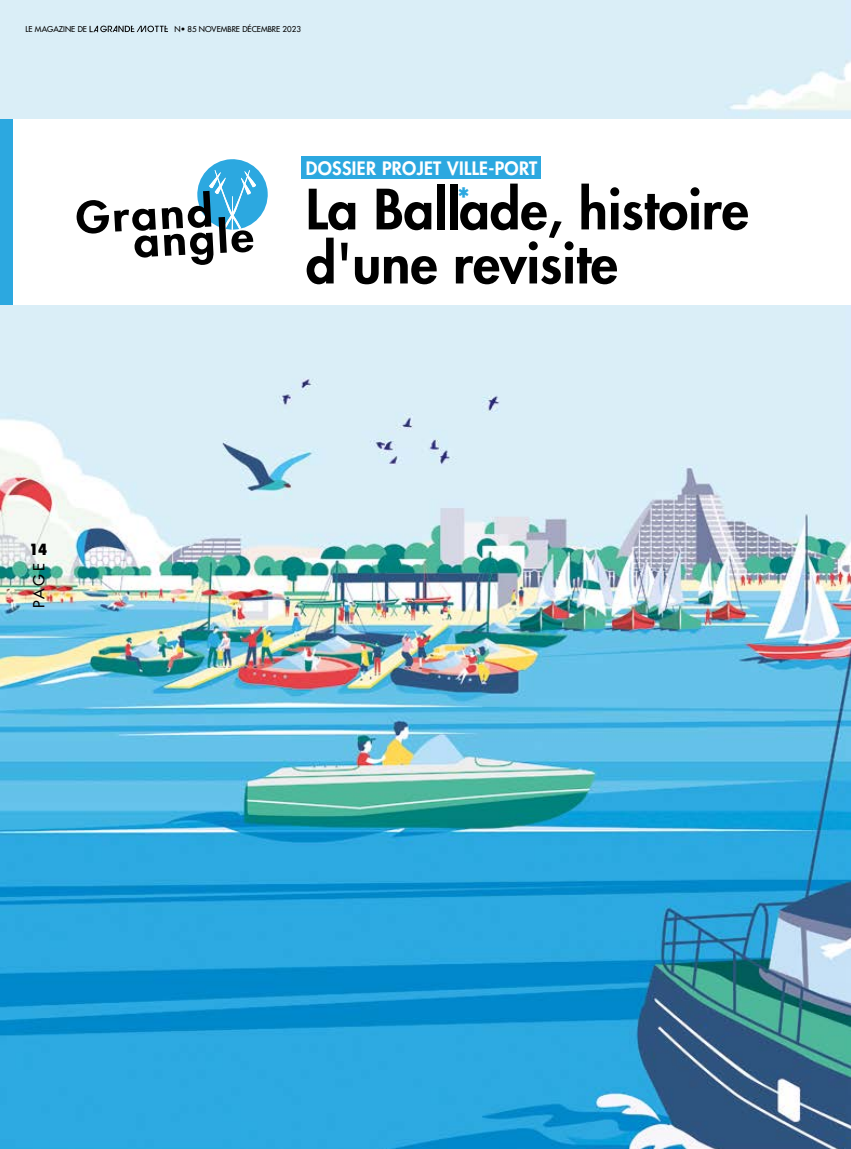
<style>
.page{position:relative;width:851px;height:1149px;background:#fff}
.page>*{position:absolute;margin:0;border:0;box-sizing:border-box;transform-origin:0 0}
.t1{font:800 54px/54px "Futura Std";color:#000}
.t2{font:800 18px "Futura Std";letter-spacing:.02em;color:#fff}
.t3{font:500 15px "Futura Std";color:#000}
.t4{font:800 condensed 15px "Futura Std";color:#000}
.t5{font:500 7.95px "Futura Std";color:#000}
</style>
<div class="page">
<img style="left:0;top:0;width:850px;height:1148px">
<div style="left:0;top:119px;width:850px;height:186px;background:#fff"></div>
<svg style="left:76px;top:159px;width:192px;height:106px"></svg>
<div style="left:301px;top:156px;width:240px;height:22px;background:#2ca8e0"></div>
<div style="left:0;top:119px;width:13px;height:186px;background:#2ca8e0"></div>
<svg style="left:89px;top:26px;width:79px;height:6px"></svg>
<p class="t5" style="left:26px;top:24px;width:63px">LE MAGAZINE DE</p>
<p class="t5" style="left:174px;top:24px;width:128px">N• 85 NOVEMBRE DÉCEMBRE 2023</p>
<h3 class="t4" style="left:29px;top:540px;width:20px">14</h3>
<h3 class="t3" style="left:30px;top:607px;width:46px;rotate:-90deg">PAGE</h3>
<h2 class="t2" style="left:306px;top:157px;width:233px">DOSSIER PROJET VILLE-PORT</h2>
<h1 class="t1" style="left:306px;top:182px;width:444px">La Ball<sup>*</sup>ade, histoire d'une revisite</h1>
</div>
